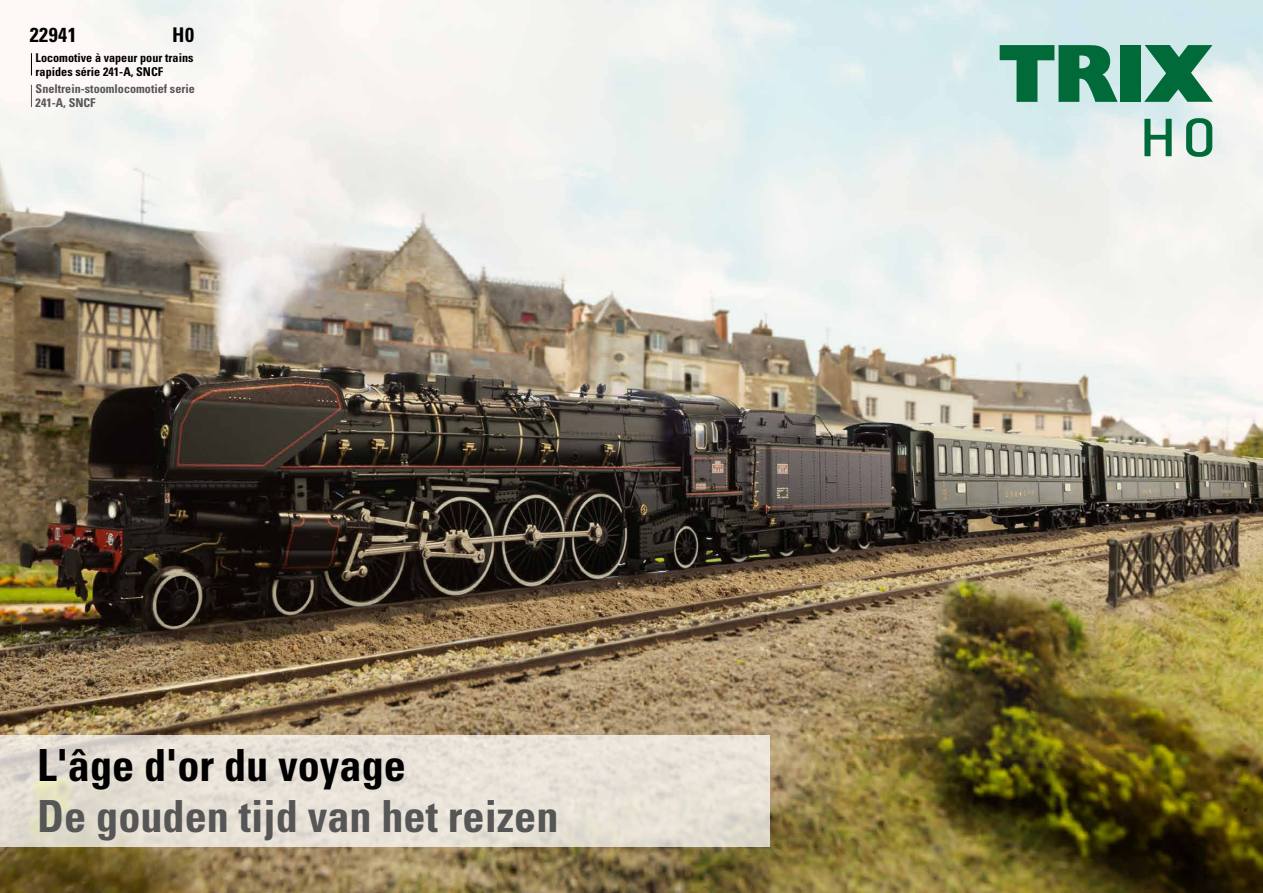
<style>
.page{position:relative;width:1263px;height:893px;background:#fff}
.page>*{position:absolute;margin:0;border:0;box-sizing:border-box;transform-origin:0 0}
.t1{font:700 condensed 44.25px "Univers";color:#565656}
.t2{font:700 condensed 44.25px "Univers";color:#000}
.t3{font:700 condensed 20.25px "Univers";letter-spacing:.025em;color:#000}
.t4{font:700 condensed 12.15px/13.5px "Univers";color:#000}
.t5{font:700 condensed 12.15px/13.5px "Univers";color:#565656}
</style>
<div class="page">
<img style="left:0;top:0;width:1263px;height:893px">
<svg style="left:0;top:735px;width:770px;height:111px;background:#e5dfd5"></svg>
<svg style="left:1000px;top:45px;width:117px;height:57px;background:#4d997b"></svg>
<div style="left:1120px;top:45px;width:20px;height:57px;background:#006a39"></div>
<svg style="left:1144px;top:45px;width:69px;height:57px;background:#549c7e"></svg>
<svg style="left:1144px;top:118px;width:68px;height:39px"></svg>
<svg style="left:31px;top:85px;width:1px;height:22px"></svg>
<svg style="left:31px;top:53px;width:1px;height:22px"></svg>
<h2 class="t3" style="left:30px;top:23px;width:48px">22941</h2>
<h2 class="t3" style="left:172px;top:23px;width:23px">H0</h2>
<p class="t4" style="left:36px;top:51px;width:159px">Locomotive à vapeur pour trains rapides série 241-A, SNCF</p>
<p class="t5" style="left:36px;top:82px;width:161px">Sneltrein-stoomlocomotief serie<br>241-A, SNCF</p>
<h1 class="t2" style="left:37px;top:738px;width:370px">L'âge d'or du voyage</h1>
<h1 class="t1" style="left:37px;top:789px;width:523px">De gouden tijd van het reizen</h1>
</div>
